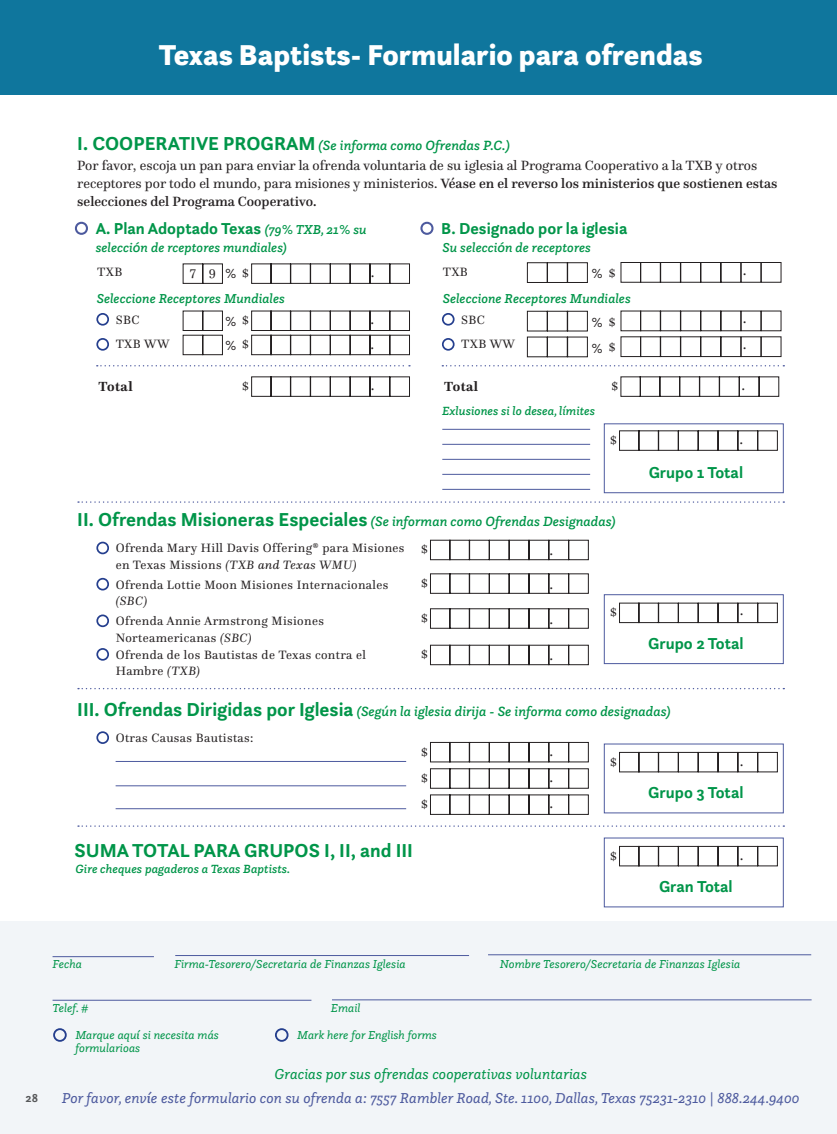
<style>
.page{position:relative;width:837px;height:1134px;background:#fff}
.page>*{position:absolute;margin:0;border:0;box-sizing:border-box;transform-origin:0 0}
.t1{font:900 30px "Questa Sans";color:#fff}
.Body{font:700 19.5px "Questa Sans";color:#009549}
.t2{font:16.8px/25.8px "Minion Pro";color:#231f20}
.Body-2{font:700 16.5px "Questa Sans";color:#009549}
.t3{font:16.5px/26.2px "Minion Pro";color:#231f20;text-align:justify}
.Body-3{font:italic 15px "Questa Slab";color:#4d5a9e}
.Body-4{font:italic 15px "Questa Slab";color:#009549}
.Body-5{font:13.95px/18.1px "Questa";color:#231f20}
.Body-6{font:italic 500 13.95px "Questa Slab";color:#009549}
.Body-7{font:13.8px "Questa";color:#231f20}
.Body-8{font:700 13.8px "Questa";letter-spacing:.03em;color:#231f20}
.Body-9{font:italic 500 13.5px "Questa Slab";color:#009549}
.Body-10{font:12.6px/16.5px "Questa";letter-spacing:.03em;color:#231f20}
.Body-11{font:italic 500 12.45px "Questa Slab";color:#009549}
.Body-12{font:italic 12px "Questa Slab";color:#009549}
.t4{font:700 12px "Questa Sans";color:#57585a}
.s1{font-family:"Questa Sans";font-weight:700;font-style:normal;font-size:19.5px}
.s2{font-weight:500}
.s3{font-family:"Questa Slab";font-weight:500;font-style:italic;font-size:13.5px}
.s4{font-style:italic}
</style>
<div class="page">
<div style="left:0;top:0;width:837px;height:94px;background:#0f769d"></div>
<div style="left:0;top:922px;width:837px;height:212px;background:#f2f5f8"></div>
<div style="left:53px;top:1028px;width:14px;height:14px;border:2px solid #253f8e;border-radius:50%"></div>
<div style="left:275px;top:1028px;width:13px;height:14px;border:2px solid #253f8e;border-radius:50%"></div>
<hr style="left:53px;top:956px;width:101px;height:1px;background:#4d5a9e">
<hr style="left:175px;top:955px;width:294px;height:1px;background:#4d5a9e">
<hr style="left:488px;top:954px;width:323px;height:1px;background:#4d5a9e">
<hr style="left:53px;top:1000px;width:258px;height:1px;background:#4d5a9e">
<hr style="left:332px;top:999px;width:479px;height:1px;background:#4d5a9e">
<svg style="left:251px;top:377px;width:159px;height:20px"></svg>
<svg style="left:430px;top:742px;width:158px;height:20px"></svg>
<svg style="left:430px;top:768px;width:158px;height:21px"></svg>
<svg style="left:430px;top:795px;width:158px;height:20px"></svg>
<svg style="left:430px;top:540px;width:158px;height:20px"></svg>
<svg style="left:430px;top:573px;width:158px;height:21px"></svg>
<svg style="left:430px;top:608px;width:158px;height:21px"></svg>
<svg style="left:430px;top:645px;width:158px;height:20px"></svg>
<svg style="left:620px;top:377px;width:159px;height:20px"></svg>
<svg style="left:619px;top:430px;width:158px;height:21px"></svg>
<svg style="left:619px;top:603px;width:158px;height:20px"></svg>
<svg style="left:619px;top:752px;width:158px;height:20px"></svg>
<svg style="left:619px;top:846px;width:158px;height:20px"></svg>
<svg style="left:183px;top:264px;width:227px;height:20px"></svg>
<svg style="left:183px;top:311px;width:227px;height:44px"></svg>
<div style="left:96px;top:313px;width:13px;height:13px;border:2px solid #253f8e;border-radius:50%"></div>
<div style="left:96px;top:542px;width:13px;height:12px;border:2px solid #253f8e;border-radius:50%"></div>
<div style="left:96px;top:731px;width:13px;height:13px;border:2px solid #253f8e;border-radius:50%"></div>
<div style="left:96px;top:578px;width:13px;height:13px;border:2px solid #253f8e;border-radius:50%"></div>
<div style="left:96px;top:615px;width:13px;height:12px;border:2px solid #253f8e;border-radius:50%"></div>
<div style="left:96px;top:648px;width:13px;height:13px;border:2px solid #253f8e;border-radius:50%"></div>
<div style="left:442px;top:313px;width:12px;height:13px;border:2px solid #253f8e;border-radius:50%"></div>
<div style="left:96px;top:338px;width:13px;height:13px;border:2px solid #253f8e;border-radius:50%"></div>
<div style="left:442px;top:338px;width:12px;height:13px;border:2px solid #253f8e;border-radius:50%"></div>
<svg style="left:97px;top:365px;width:313px;height:1px"></svg>
<svg style="left:78px;top:501px;width:706px;height:2px"></svg>
<svg style="left:78px;top:688px;width:706px;height:1px"></svg>
<svg style="left:78px;top:825px;width:706px;height:2px"></svg>
<svg style="left:442px;top:365px;width:342px;height:1px"></svg>
<hr style="left:442px;top:429px;width:148px;height:1px;background:#4d5a9e">
<hr style="left:116px;top:761px;width:290px;height:1px;background:#4d5a9e">
<hr style="left:116px;top:785px;width:290px;height:1px;background:#4d5a9e">
<hr style="left:116px;top:808px;width:290px;height:1px;background:#4d5a9e">
<hr style="left:442px;top:444px;width:148px;height:1px;background:#4d5a9e">
<hr style="left:442px;top:459px;width:148px;height:1px;background:#4d5a9e">
<hr style="left:442px;top:474px;width:148px;height:1px;background:#4d5a9e">
<hr style="left:442px;top:489px;width:148px;height:1px;background:#4d5a9e">
<svg style="left:527px;top:262px;width:254px;height:21px"></svg>
<svg style="left:527px;top:311px;width:254px;height:46px"></svg>
<div style="left:604px;top:423px;width:179px;height:70px;border:1px solid #4d5a9e"></div>
<div style="left:604px;top:594px;width:179px;height:70px;border:1px solid #4d5a9e"></div>
<h1 class="t1" style="left:159px;top:36px;width:545px">Texas Baptists- Formulario para ofrendas</h1>
<p class="Body-6" style="left:77px;top:136px;width:434px"><span class="s1">I. COOPERATIVE PROGRAM</span> (Se informa como Ofrendas P.C.)</p>
<p class="Body-5" style="left:77px;top:156px;width:701px">Por favor, escoja un pan para enviar la ofrenda voluntaria de su iglesia al Programa Cooperativo a la TXB y otros receptores por todo el mundo, para misiones y ministerios. <span class="s2">Véase en el reverso los ministerios que sostienen estas selecciones del Programa Cooperativo.</span></p>
<p class="Body-2" style="left:76px;top:218px;width:292px"><sup>■</sup> A. Plan Adoptado Texas <span class="s3">(79% TXB, 21% su</span></p>
<p class="Body-9" style="left:96px;top:239px;width:193px">selecciÓn de rceptores mundiales)</p>
<p class="Body-2" style="left:421px;top:218px;width:207px"><sup>■</sup> B. Designado por la iglesia</p>
<p class="Body-9" style="left:442px;top:239px;width:150px">Su selecciÓn de receptores</p>
<p class="Body-10" style="left:97px;top:264px;width:27px">TXB</p>
<p class="Body-10" style="left:442px;top:264px;width:27px">TXB</p>
<p class="Body-7" style="left:190px;top:262px;width:8px">7</p>
<p class="Body-7" style="left:209px;top:262px;width:9px">9</p>
<p class="Body-7" style="left:225px;top:265px;width:25px">% $</p>
<p class="Body-7" style="left:592px;top:265px;width:25px">% $</p>
<p class="Body-7" style="left:592px;top:313px;width:25px">% $</p>
<p class="Body-7" style="left:592px;top:339px;width:25px">% $</p>
<h3 class="t3" style="left:370px;top:259px;width:5px">.</h3>
<p class="Body-9" style="left:97px;top:290px;width:190px">Seleccione Receptores Mundiales</p>
<p class="Body-9" style="left:442px;top:290px;width:190px">Seleccione Receptores Mundiales</p>
<p class="Body-10" style="left:116px;top:311px;width:25px">SBC</p>
<p class="Body-10" style="left:461px;top:311px;width:25px">SBC</p>
<p class="Body-7" style="left:225px;top:312px;width:25px">% $</p>
<p class="Body-7" style="left:225px;top:336px;width:25px">% $</p>
<p class="Body-7" style="left:242px;top:377px;width:9px">$</p>
<h3 class="t3" style="left:370px;top:307px;width:5px;line-height:24.2px">. .</h3>
<p class="Body-10" style="left:116px;top:335px;width:55px">TXB WW</p>
<p class="Body-10" style="left:461px;top:335px;width:55px">TXB WW</p>
<p class="Body-7" style="left:611px;top:377px;width:9px">$</p>
<p class="Body-8" style="left:99px;top:378px;width:36px">Total</p>
<p class="Body-8" style="left:444px;top:378px;width:36px">Total</p>
<h3 class="t3" style="left:370px;top:372px;width:5px">.</h3>
<p class="Body-11" style="left:442px;top:403px;width:154px">Exlusiones si lo desea, límites</p>
<p class="Body-7" style="left:610px;top:431px;width:9px">$</p>
<p class="Body-6" style="left:77px;top:513px;width:540px"><span class="s1">II. Ofrendas Misioneras Especiales</span> (Se informan como Ofrendas Designadas)</p>
<p class="Body-10" style="left:116px;top:540px;width:290px">Ofrenda Mary Hill Davis Offering® para Misiones en Texas Missions <span class="s4">(TXB and Texas WMU)</span></p>
<p class="Body-10" style="left:116px;top:576px;width:274px">Ofrenda Lottie Moon Misiones Internacionales <span class="s4">(SBC)</span></p>
<p class="Body-10" style="left:116px;top:613px;width:210px">Ofrenda Annie Armstrong Misiones<br>Norteamericanas <span class="s4">(SBC)</span></p>
<p class="Body-10" style="left:116px;top:646px;width:252px">Ofrenda de los Bautistas de Texas contra el<br>Hambre <span class="s4">(TXB)</span></p>
<p class="Body-7" style="left:421px;top:540px;width:9px">$</p>
<p class="Body-7" style="left:421px;top:574px;width:9px">$</p>
<p class="Body-7" style="left:421px;top:609px;width:9px">$</p>
<p class="Body-7" style="left:421px;top:645px;width:9px">$</p>
<h3 class="t3" style="left:549px;top:533px;width:5px;line-height:34.3px">. . .</h3>
<h3 class="t3" style="left:549px;top:642px;width:5px">.</h3>
<p class="Body-7" style="left:610px;top:603px;width:9px">$</p>
<h3 class="t2" style="left:742px;top:257px;width:5px">.</h3>
<h3 class="t2" style="left:742px;top:305px;width:5px">. .</h3>
<h3 class="t3" style="left:741px;top:372px;width:5px">.</h3>
<h3 class="t3" style="left:739px;top:425px;width:5px">.</h3>
<p class="Body-2" style="left:648px;top:462px;width:96px">Grupo 1 Total</p>
<h3 class="t3" style="left:739px;top:597px;width:5px">.</h3>
<p class="Body-2" style="left:648px;top:632px;width:97px">Grupo 2 Total</p>
<p class="Body-6" style="left:77px;top:702px;width:594px"><span class="s1">III. Ofrendas Dirigidas por Iglesia</span> (Según la iglesia dirija - Se informa como designadas)</p>
<p class="Body-10" style="left:116px;top:730px;width:139px">Otras Causas Bautistas:</p>
<p class="Body-7" style="left:421px;top:742px;width:9px">$</p>
<p class="Body-7" style="left:421px;top:769px;width:9px">$</p>
<p class="Body-7" style="left:421px;top:795px;width:9px">$</p>
<p class="Body" style="left:74px;top:837px;width:340px">SUMA TOTAL PARA GRUPOS I, II, and III</p>
<p class="Body-11" style="left:75px;top:861px;width:216px">Gire cheques pagaderos a Texas Baptists.</p>
<h3 class="t3" style="left:549px;top:737px;width:5px">. . .</h3>
<p class="Body-7" style="left:610px;top:752px;width:9px">$</p>
<p class="Body-7" style="left:610px;top:846px;width:9px">$</p>
<h3 class="t3" style="left:739px;top:747px;width:5px">.</h3>
<p class="Body-2" style="left:648px;top:782px;width:97px">Grupo 3 Total</p>
<p class="Body-2" style="left:659px;top:876px;width:75px">Gran Total</p>
<h3 class="t3" style="left:739px;top:841px;width:5px">.</h3>
<p class="Body-12" style="left:53px;top:957px;width:31px">Fecha</p>
<p class="Body-12" style="left:174px;top:957px;width:233px">Firma-Tesorero/Secretaria de Finanzas Iglesia</p>
<p class="Body-12" style="left:500px;top:957px;width:242px">Nombre Tesorero/Secretaria de Finanzas Iglesia</p>
<p class="Body-12" style="left:53px;top:1000px;width:37px">Telef. #</p>
<p class="Body-12" style="left:331px;top:1000px;width:31px">Email</p>
<p class="Body-12" style="left:75px;top:1027px;width:145px">Marque aqu<span class="s2">í</span> si necesita más</p>
<p class="Body-12" style="left:75px;top:1041px;width:66px">formularioas</p>
<p class="Body-12" style="left:297px;top:1027px;width:141px">Mark here for English forms</p>
<p class="Body-4" style="left:274px;top:1064px;width:314px">Gracias por sus ofrendas cooperativas voluntarias</p>
<h2 class="t4" style="left:26px;top:1090px;width:14px">28</h2>
<p class="Body-3" style="left:62px;top:1089px;width:739px">Por favor, env<span class="s2">í</span>e este formulario con su ofrenda a: 7557 Rambler Road, Ste. 1100, Dallas, Texas 75231-2310 | 888.244.9400</p>
</div>
